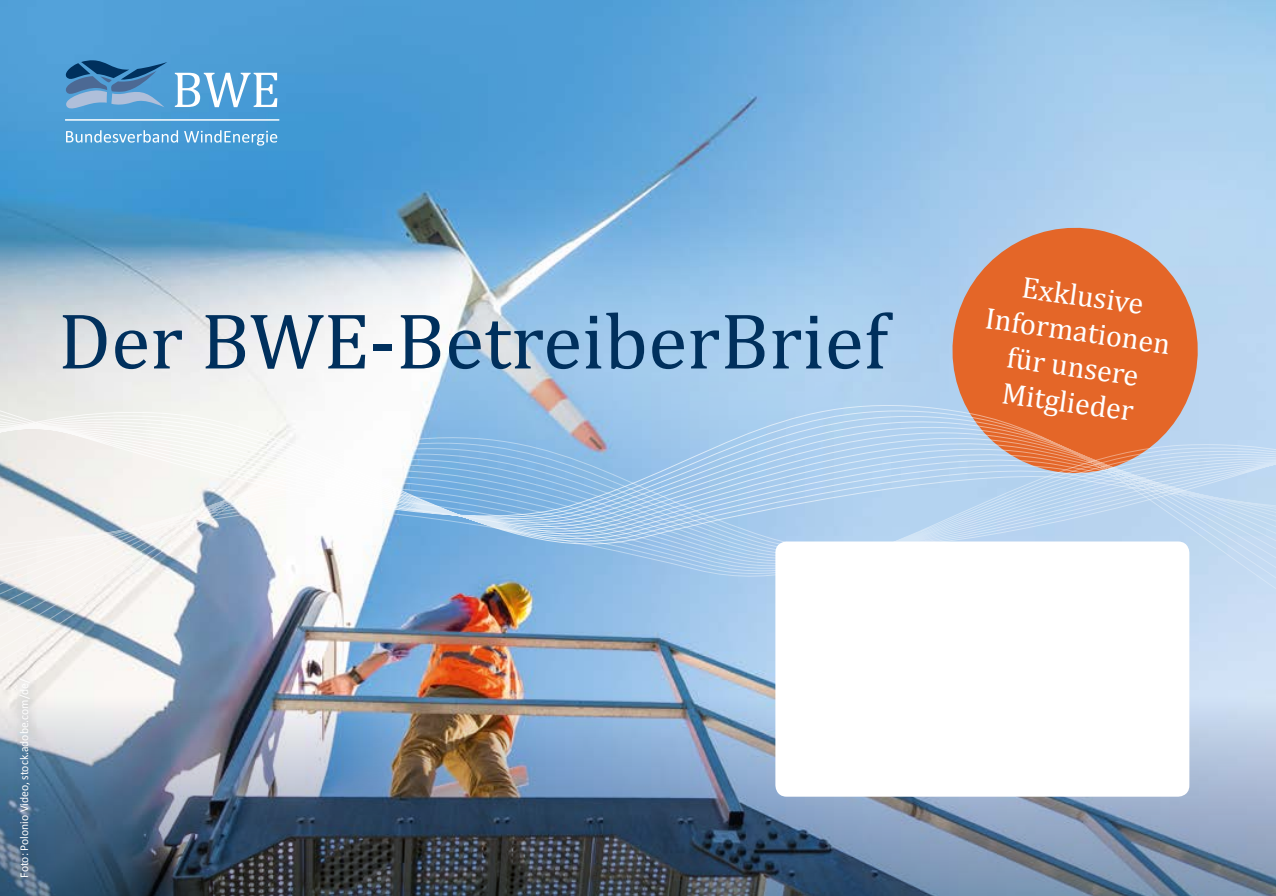
<style>
.page{position:relative;width:1276px;height:896px;background:#fff}
.page>*{position:absolute;margin:0;border:0;box-sizing:border-box;transform-origin:0 0}
.t1{font:80px "Cambria";color:#00305d}
.t2{font:30px/35.8px "Cambria";color:#fff;text-align:center}
.t3{font:12px "Calibri";color:#fff}
</style>
<div class="page">
<img style="left:1px;top:0;width:1275px;height:379px">
<svg style="left:66px;top:130px;width:112px;height:13px"></svg>
<svg style="left:184px;top:130px;width:93px;height:16px"></svg>
<svg style="left:175px;top:73px;width:102px;height:34px"></svg>
<hr style="left:65px;top:120px;width:214px;height:1px;background:#fff">
<svg style="left:65px;top:60px;width:102px;height:53px;background:#518bbb"></svg>
<img style="left:0;top:702px;width:1276px;height:194px">
<div style="left:775px;top:541px;width:414px;height:255px;background:#fff;border-radius:11px"></div>
<div style="left:10px;top:668px;width:30px;height:220px;background:#00305d;opacity:.3"></div>
<div style="left:0;top:202px;width:996px;height:279px;background:#fff;opacity:.45"></div>
<svg style="left:942px;top:217px;width:266px;height:162px;background:#d58562"></svg>
<svg style="left:0;top:379px;width:1276px;height:33px"></svg>
<svg style="left:0;top:412px;width:1276px;height:290px"></svg>
<h1 class="t1" style="left:58px;top:294px;width:831px">Der BWE-BetreiberBrief</h1>
<p class="t2" style="left:993px;top:265px;width:188px;rotate:8deg">Exklusive<br>Informationen für unsere<br>Mitglieder</p>
<p class="t3" style="left:17px;top:877px;width:201px;rotate:-90deg">Foto: Polonio Video, stock.adobe.com/de/</p>
</div>
